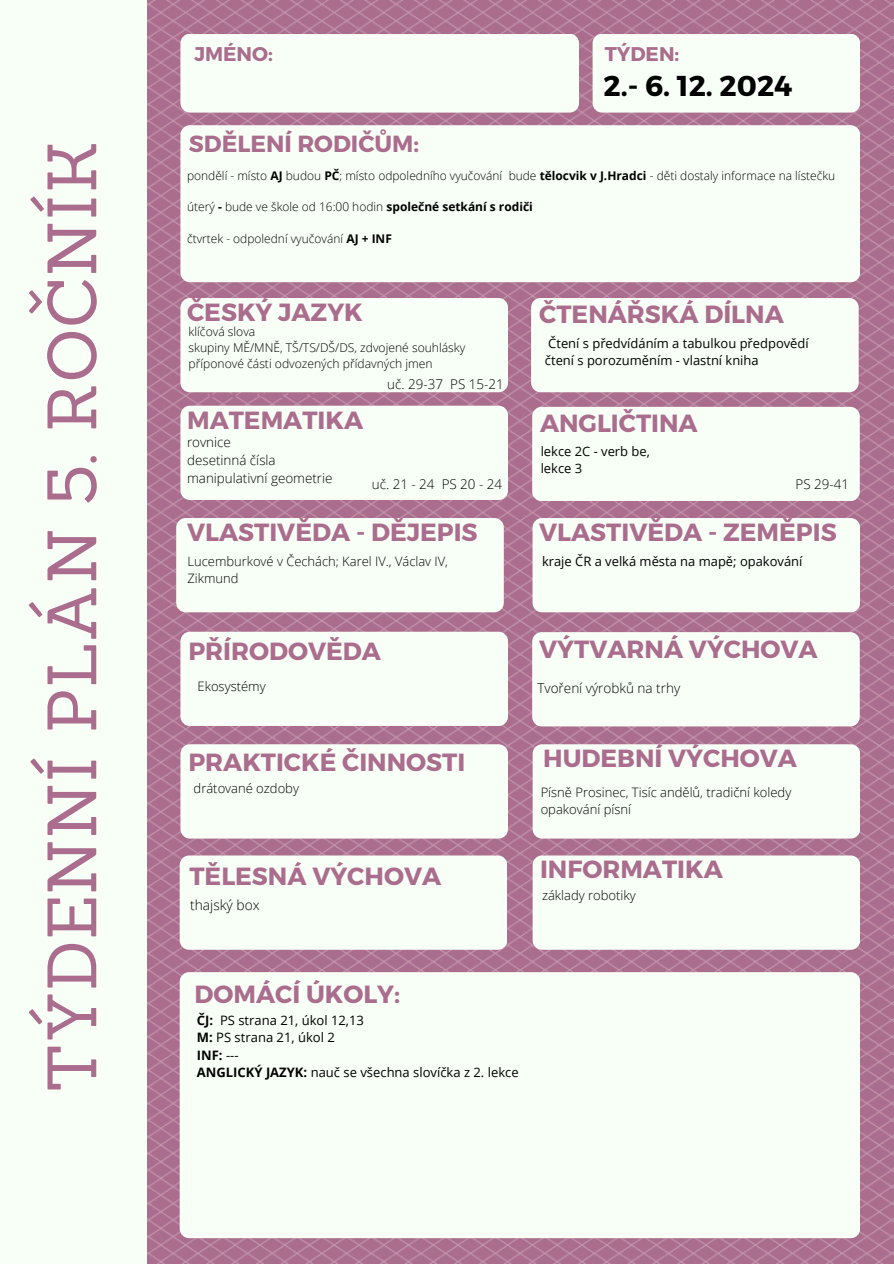
<style>
.page{position:relative;width:894px;height:1264px;background:#fff}
.page>*{position:absolute;margin:0;border:0;box-sizing:border-box;transform-origin:0 0}
.t1{font:67.8px "Sanchez";letter-spacing:.01em;color:#ab6d8d}
.t2{font:700 28.65px "Montserrat";color:#010101}
.t3{font:700 24.75px "Montserrat";color:#ab6d8d}
.t4{font:700 23.25px "Montserrat";color:#ab6d8d}
.t5{font:700 19.8px "Montserrat";color:#ab6d8d}
.t6{font:300 13.8px "Open Sans";color:#010101}
.t7{font:300 13.5px "Open Sans";color:#000}
.t8{font:300 13.35px/17.9px "Open Sans";color:#010101}
.t9{font:13.05px/17.4px "Open Sans";color:#010101}
.t10{font:300 13.05px/17.4px "Open Sans";color:#010101}
.t11{font:300 13.05px "Open Sans";color:#000}
.t12{font:12.9px/17.2px "Open Sans";color:#010101}
.t13{font:300 12.9px/17.2px "Open Sans";color:#010101}
.t14{font:300 12.15px "Open Sans";color:#010101}
.t15{font:300 12px "Open Sans";color:#010101}
.s1{font-weight:700}
</style>
<div class="page">
<img style="left:147px;top:0;width:746px;height:1263px">
<div style="left:0;top:0;width:147px;height:1263px;background:#f8fff7"></div>
<div style="left:180px;top:125px;width:679px;height:157px;background:#f8fff7;border-radius:9px"></div>
<div style="left:180px;top:34px;width:399px;height:79px;background:#f8fff7;border-radius:9px"></div>
<div style="left:592px;top:34px;width:267px;height:79px;background:#f8fff7;border-radius:9px"></div>
<div style="left:180px;top:972px;width:680px;height:266px;background:#f8fff7;border-radius:9px"></div>
<div style="left:180px;top:298px;width:328px;height:94px;background:#f8fff7;border-radius:9px"></div>
<div style="left:180px;top:405px;width:328px;height:95px;background:#f8fff7;border-radius:9px"></div>
<div style="left:531px;top:298px;width:327px;height:94px;background:#f8fff7;border-radius:9px"></div>
<div style="left:176px;top:518px;width:327px;height:94px;background:#f8fff7;border-radius:9px"></div>
<div style="left:532px;top:518px;width:327px;height:94px;background:#f8fff7;border-radius:9px"></div>
<div style="left:180px;top:631px;width:328px;height:95px;background:#f8fff7;border-radius:9px"></div>
<div style="left:532px;top:632px;width:327px;height:94px;background:#f8fff7;border-radius:9px"></div>
<div style="left:180px;top:744px;width:328px;height:94px;background:#f8fff7;border-radius:9px"></div>
<div style="left:532px;top:744px;width:327px;height:94px;background:#f8fff7;border-radius:9px"></div>
<div style="left:180px;top:855px;width:327px;height:94px;background:#f8fff7;border-radius:9px"></div>
<div style="left:532px;top:855px;width:327px;height:94px;background:#f8fff7;border-radius:9px"></div>
<div style="left:532px;top:407px;width:327px;height:94px;background:#f8fff7;border-radius:9px"></div>
<h3 class="t1" style="left:28px;top:1092px;width:953px;rotate:-90deg">TÝDENNÍ PLÁN 5. ROČNÍK</h3>
<p class="t5" style="left:194px;top:42px;width:80px">JMÉNO:</p>
<h4 class="t4" style="left:189px;top:128px;width:232px">SDĚLENÍ RODIČŮM:</h4>
<h4 class="t5" style="left:604px;top:42px;width:76px">TÝDEN:</h4>
<h6 class="t2" style="left:603px;top:67px;width:190px">2.- 6. 12. 2024</h6>
<h6 class="t15" style="left:187px;top:167px;width:649px">pondělí - místo <span class="s1">AJ</span> budou <span class="s1">PČ</span>; místo odpoledního vyučování bude <span class="s1">tělocvik v J.Hradci</span> - děti dostaly informace na lístečku</h6>
<h3 class="t15" style="left:187px;top:199px;width:347px">úterý <span class="s1">-</span> bude ve škole od 16:00 hodin <span class="s1">společné setkání s rodiči</span></h3>
<h6 class="t15" style="left:187px;top:230px;width:206px">čtvrtek - odpolední vyučování <span class="s1">AJ + INF</span></h6>
<p class="t3" style="left:187px;top:296px;width:177px">ČESKÝ JAZYK</p>
<h3 class="t14" style="left:188px;top:323px;width:68px">klíčová slova</h3>
<h6 class="t14" style="left:188px;top:339px;width:278px">skupiny MĚ/MNĚ, TŠ/TS/DŠ/DS, zdvojené souhlásky</h6>
<h3 class="t14" style="left:188px;top:355px;width:245px">příponové části odvozených přídavných jmen</h3>
<h3 class="t3" style="left:187px;top:403px;width:177px">MATEMATIKA</h3>
<h6 class="t8" style="left:187px;top:433px;width:147px">rovnice<br>desetinná čísla manipulativní geometrie</h6>
<h6 class="t8" style="left:387px;top:375px;width:118px">uč. 29-37 PS 15-21</h6>
<h3 class="t8" style="left:372px;top:475px;width:132px">uč. 21 - 24 PS 20 - 24</h3>
<h2 class="t3" style="left:539px;top:298px;width:246px">ČTENÁŘSKÁ DÍLNA</h2>
<h6 class="t12" style="left:544px;top:334px;width:265px">Čtení s předvídáním a tabulkou předpovědí čtení s porozuměním - vlastní kniha</h6>
<h3 class="t3" style="left:540px;top:407px;width:159px">ANGLIČTINA</h3>
<h6 class="t12" style="left:540px;top:442px;width:111px">lekce 2C - verb be, lekce 3</h6>
<h3 class="t8" style="left:795px;top:475px;width:55px">PS 29-41</h3>
<p class="t3" style="left:187px;top:516px;width:292px">VLASTIVĚDA - DĚJEPIS</p>
<p class="t3" style="left:539px;top:516px;width:299px">VLASTIVĚDA - ZEMĚPIS</p>
<h3 class="t13" style="left:187px;top:552px;width:262px">Lucemburkové v Čechách; Karel IV., Václav IV,<br>Zikmund</h3>
<h6 class="t12" style="left:542px;top:552px;width:262px">kraje ČR a velká města na mapě; opakování</h6>
<p class="t3" style="left:188px;top:635px;width:194px">PŘÍRODOVĚDA</p>
<h6 class="t3" style="left:539px;top:633px;width:280px">VÝTVARNÁ VÝCHOVA</h6>
<h3 class="t11" style="left:197px;top:677px;width:70px">Ekosystémy</h3>
<h6 class="t7" style="left:537px;top:678px;width:144px">Tvoření výrobků na trhy</h6>
<h4 class="t3" style="left:188px;top:746px;width:278px">PRAKTICKÉ ČINNOSTI</h4>
<h3 class="t3" style="left:543px;top:742px;width:255px">HUDEBNÍ VÝCHOVA</h3>
<h3 class="t10" style="left:193px;top:778px;width:107px">drátované ozdoby</h3>
<h5 class="t10" style="left:540px;top:783px;width:252px">Písně Prosinec, Tisíc andělů, tradiční koledy opakování písní</h5>
<h6 class="t3" style="left:189px;top:860px;width:253px">TĚLESNÁ VÝCHOVA</h6>
<h6 class="t3" style="left:540px;top:853px;width:184px">INFORMATIKA</h6>
<h3 class="t10" style="left:542px;top:886px;width:95px">základy robotiky</h3>
<h3 class="t6" style="left:190px;top:895px;width:71px">thajský box</h3>
<p class="t3" style="left:194px;top:977px;width:207px">DOMÁCÍ ÚKOLY:</p>
<h6 class="t9" style="left:197px;top:1011px;width:323px"><span class="s1">ČJ:</span> PS strana 21, úkol 12,13<br><span class="s1">M:</span> PS strana 21, úkol 2<br><span class="s1">INF:</span> ---<br><span class="s1">ANGLICKÝ JAZYK:</span> nauč se všechna slovíčka z 2. lekce</h6>
</div>
